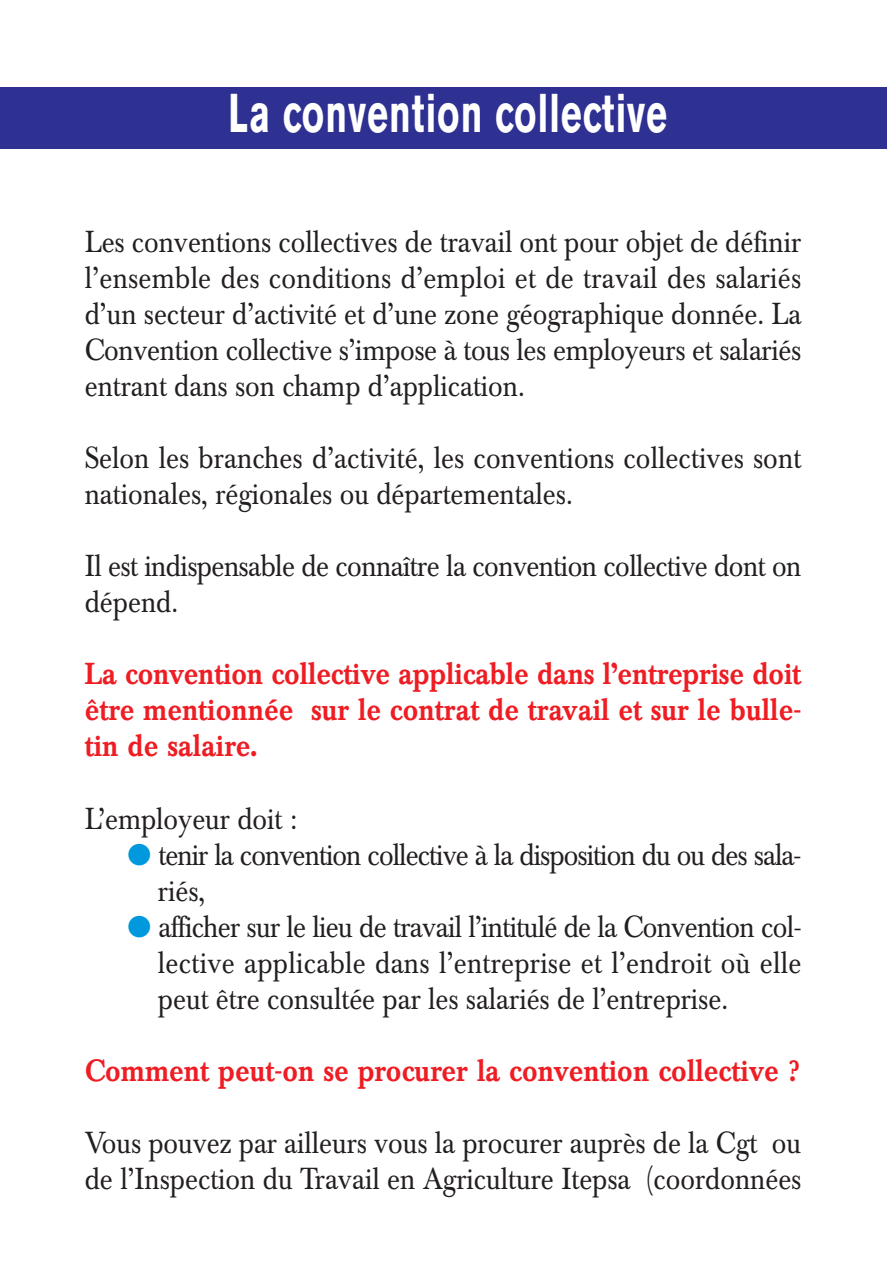
<style>
.page{position:relative;width:887px;height:1270px;background:#fff}
.page>*{position:absolute;margin:0;border:0;box-sizing:border-box;transform-origin:0 0}
.t1{font:700 54px "Akzidenz Grotesk BE";letter-spacing:.03em;color:#fff;scale:.67 1}
.t2{font:30px/36px "Baskerville BE";color:#231f20;text-align:justify;scale:.9 1}
.t3{font:500 30px/36px "Baskerville BE";color:#ee1d23;text-align:justify;scale:.9 1}
.t4{font:30px/36px "Baskerville BE";letter-spacing:-.02em;color:#231f20;scale:.9 1}
.t5{font:30px/36px "Baskerville BE";letter-spacing:-.03em;color:#231f20;scale:.9 1}
.s1{color:#09d}
</style>
<div class="page">
<div style="left:0;top:87px;width:886px;height:62px;background:#2e3092"></div>
<h1 class="t1" style="left:228px;top:93px;width:656px">La convention collective</h1>
<p class="t2" style="left:85px;top:227px;width:797px">Les conventions collectives de travail ont pour objet de définir l’ensemble des conditions d’emploi et de travail des salariés d’un secteur d’activité et d’une zone géographique donnée. La Convention collective s’impose à tous les employeurs et salariés entrant dans son champ d’application.</p>
<p class="t2" style="left:85px;top:443px;width:797px">Selon les branches d’activité, les conventions collectives sont nationales, régionales ou départementales.</p>
<p class="t4" style="left:85px;top:551px;width:797px">Il est indispensable de connaître la convention collective dont on dépend.</p>
<p class="t3" style="left:85px;top:659px;width:797px">La convention collective applicable dans l’entreprise doit être mentionnée sur le contrat de travail et sur le bulle&shy;tin de salaire.</p>
<p class="t2" style="left:85px;top:803px;width:238px">L’employeur doit :</p>
<p class="t5" style="left:158px;top:839px;width:716px;text-indent:-31px"><span class="s1">●</span> tenir la convention collective à la disposition du ou des sala&shy;riés,</p>
<p class="t2" style="left:158px;top:911px;width:716px;text-indent:-31px"><span class="s1">●</span> afficher sur le lieu de travail l’intitulé de la Convention col&shy;lective applicable dans l’entreprise et l’endroit où elle peut être consultée par les salariés de l’entreprise.</p>
<p class="t3" style="left:85px;top:1055px;width:794px">Comment peut-on se procurer la convention collective ?</p>
<p class="t2" style="left:85px;top:1127px;width:797px">Vous pouvez par ailleurs vous la procurer auprès de la Cgt ou de l’Inspection du Travail en Agriculture Itepsa (coordonnées</p>
</div>
